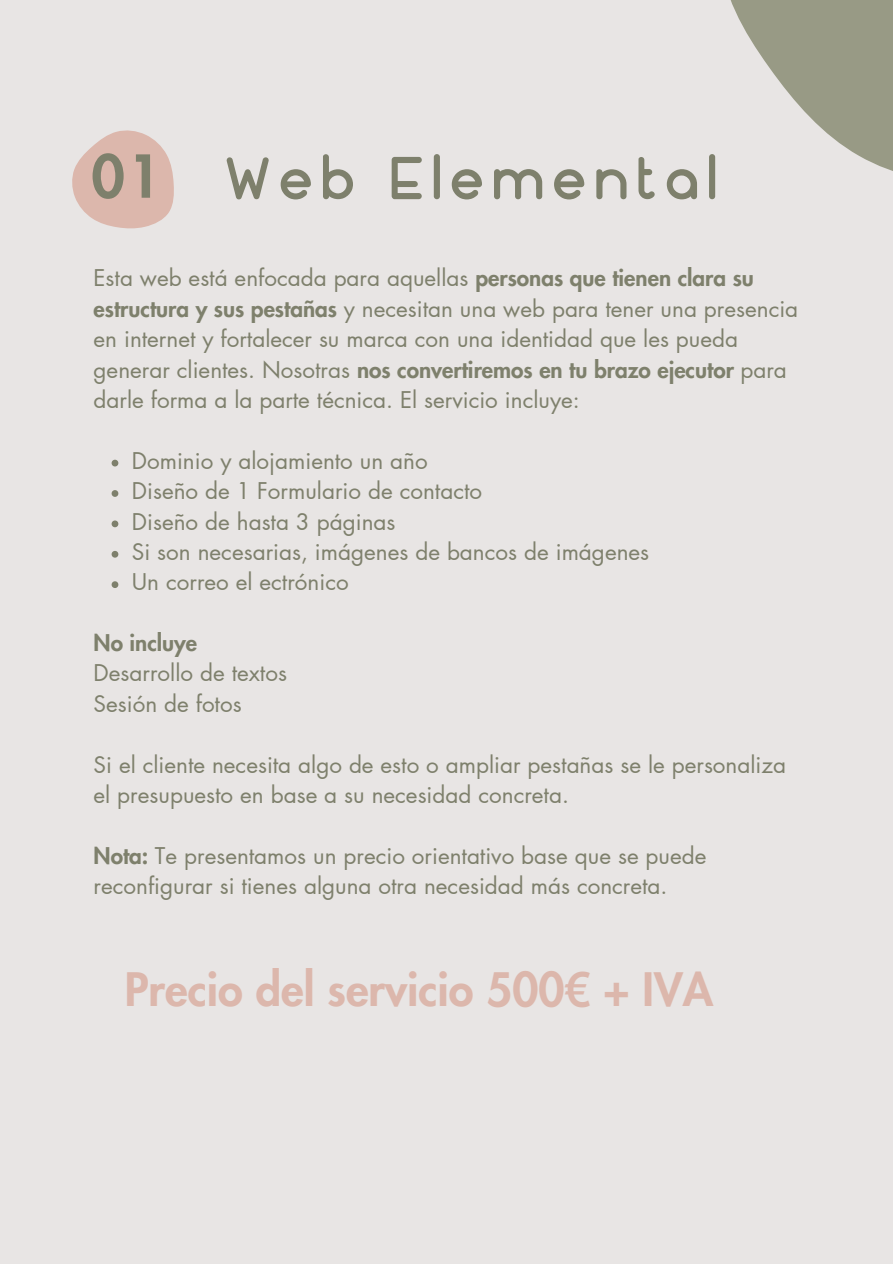
<style>
.page{position:relative;width:893px;height:1264px;background:#fff}
.page>*{position:absolute;margin:0;border:0;box-sizing:border-box;transform-origin:0 0}
.t1{font:700 60px "FS Nokio";letter-spacing:.09em;color:#7e806c}
.t2{font:800 57.45px "Futura LT Pro";color:#7e806c}
.t3{font:800 45px "Futura LT Pro";color:#dcb7ac}
.t4{font:22.5px/30.3px "Futura LT Pro";color:#7e806c}
.t5{font:800 22.5px "Futura LT Pro";color:#7e806c}
.s1{font-weight:800}
</style>
<div class="page">
<div style="left:0;top:0;width:892px;height:1263px;background:#e8e5e4"></div>
<svg style="left:72px;top:130px;width:102px;height:99px"></svg>
<svg style="left:730px;top:0;width:162px;height:171px;fill:#989a85"></svg>
<svg style="left:112px;top:460px;width:6px;height:6px"></svg>
<svg style="left:112px;top:490px;width:6px;height:7px"></svg>
<svg style="left:112px;top:520px;width:6px;height:7px"></svg>
<svg style="left:112px;top:551px;width:6px;height:6px"></svg>
<svg style="left:112px;top:581px;width:6px;height:7px"></svg>
<p class="t2" style="left:91px;top:150px;width:71px">01</p>
<p class="t1" style="left:223px;top:143px;width:496px">Web Elemental</p>
<p class="t4" style="left:94px;top:264px;width:706px">Esta web está enfocada para aquellas <span class="s1">personas que tienen clara su estructura y sus pestañas</span> y necesitan una web para tener una presencia en internet y fortalecer su marca con una identidad que les pueda generar clientes. Nosotras <span class="s1">nos convertiremos en tu brazo ejecutor</span> para darle forma a la parte técnica. El servicio incluye:</p>
<h1 class="t4" style="left:132px;top:446px;width:297px">Dominio y alojamiento un año</h1>
<p class="t4" style="left:132px;top:476px;width:352px">Diseño de 1 Formulario de contacto</p>
<p class="t4" style="left:132px;top:507px;width:265px">Diseño de hasta 3 páginas</p>
<p class="t4" style="left:132px;top:537px;width:519px">Si son necesarias, imágenes de bancos de imágenes</p>
<p class="t4" style="left:132px;top:568px;width:218px">Un correo el ectrónico</p>
<p class="t5" style="left:94px;top:632px;width:105px">No incluye</p>
<p class="t4" style="left:94px;top:659px;width:195px">Desarrollo de textos</p>
<p class="t4" style="left:94px;top:689px;width:150px">Sesión de fotos</p>
<p class="t4" style="left:94px;top:750px;width:694px">Si el cliente necesita algo de esto o ampliar pestañas se le personaliza el presupuesto en base a su necesidad concreta.</p>
<p class="t4" style="left:94px;top:841px;width:614px"><span class="s1">Nota:</span> Te presentamos un precio orientativo base que se puede reconfigurar si tienes alguna otra necesidad más concreta.</p>
<p class="t3" style="left:125px;top:969px;width:590px">Precio del servicio 500€ + IVA</p>
</div>
